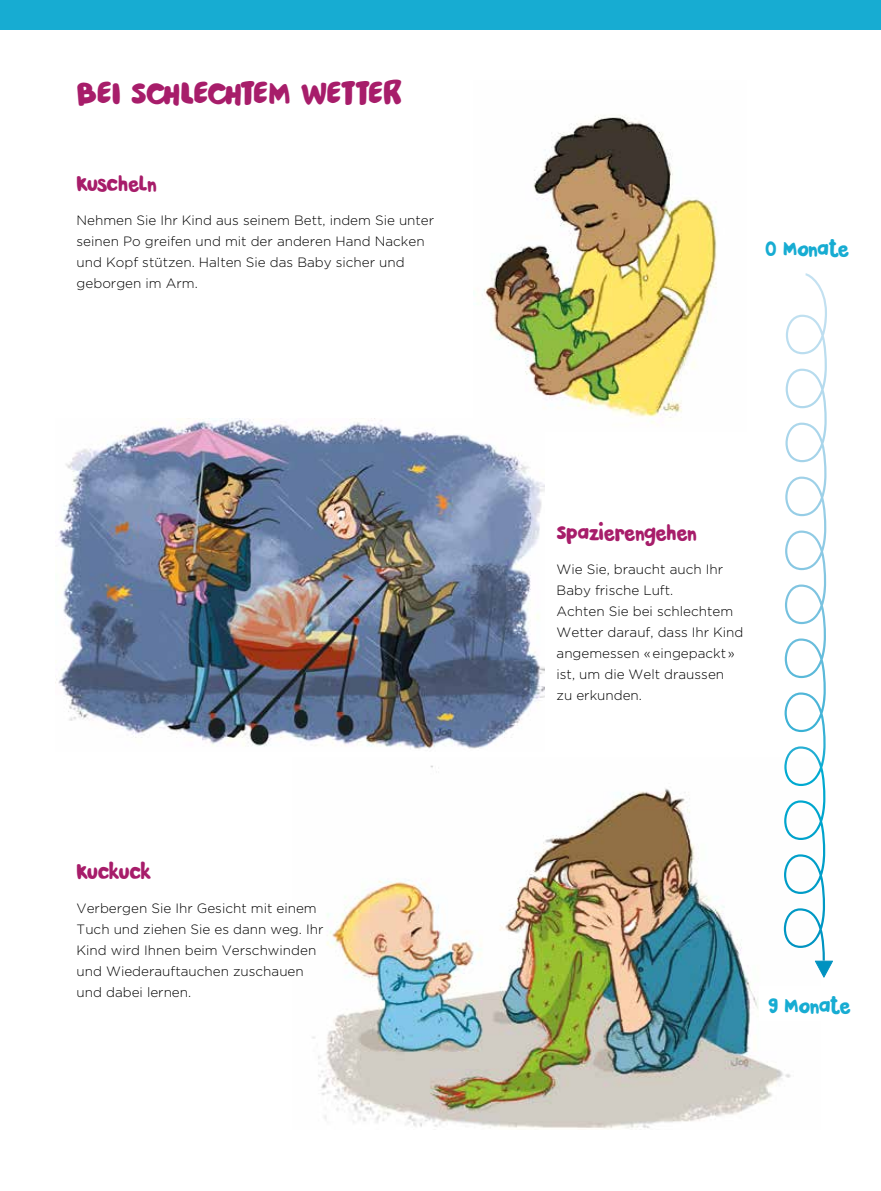
<style>
.page{position:relative;width:881px;height:1191px;background:#fff}
.page>*{position:absolute;margin:0;border:0;box-sizing:border-box;transform-origin:0 0}
.t1{font:33px "Pardesi";letter-spacing:-.035em;color:#a71d6a}
.t2{font:21px "Pardesi";letter-spacing:-.03em;color:#a71d6a}
.t3{font:21px "Pardesi";letter-spacing:-.03em;color:#17acd2}
.t4{font:300 13.5px/21px "Gotham";color:#000}
</style>
<div class="page">
<div style="left:0;top:0;width:880px;height:30px;background:#17acd2"></div>
<img style="left:484px;top:116px;width:233px;height:308px">
<img style="left:312px;top:765px;width:479px;height:364px">
<img style="left:56px;top:418px;width:488px;height:331px">
<svg style="left:783px;top:275px;width:49px;height:702px"></svg>
<div style="left:759px;top:986px;width:100px;height:35px;background:#fff"></div>
<h1 class="t1" style="left:77px;top:69px;width:327px">BEI SCHLECHTEM WETTER</h1>
<h2 class="t2" style="left:77px;top:168px;width:82px">KUSCHELN</h2>
<p class="t4" style="left:77px;top:209px;width:359px">Nehmen Sie Ihr Kind aus seinem Bett, indem Sie unter seinen Po greifen und mit der anderen Hand Nacken und Kopf stützen. Halten Sie das Baby sicher und geborgen im Arm.</p>
<h2 class="t2" style="left:77px;top:856px;width:76px">KUCKUCK</h2>
<p class="t4" style="left:77px;top:897px;width:248px">Verbergen Sie Ihr Gesicht mit einem<br>Tuch und ziehen Sie es dann weg. Ihr<br>Kind wird Ihnen beim Verschwinden und Wiederauftauchen zuschauen und dabei lernen.</p>
<h2 class="t3" style="left:765px;top:233px;width:85px">0 MONATE</h2>
<h2 class="t2" style="left:556px;top:517px;width:142px">SPAZIERENGEHEN</h2>
<p class="t4" style="left:556px;top:558px;width:188px">Wie Sie, braucht auch Ihr<br>Baby frische Luft.<br>Achten Sie bei schlechtem<br>Wetter darauf, dass Ihr Kind angemessen «eingepackt» ist, um die Welt draussen<br>zu erkunden.</p>
<h2 class="t3" style="left:767px;top:990px;width:84px">9 MONATE</h2>
</div>
